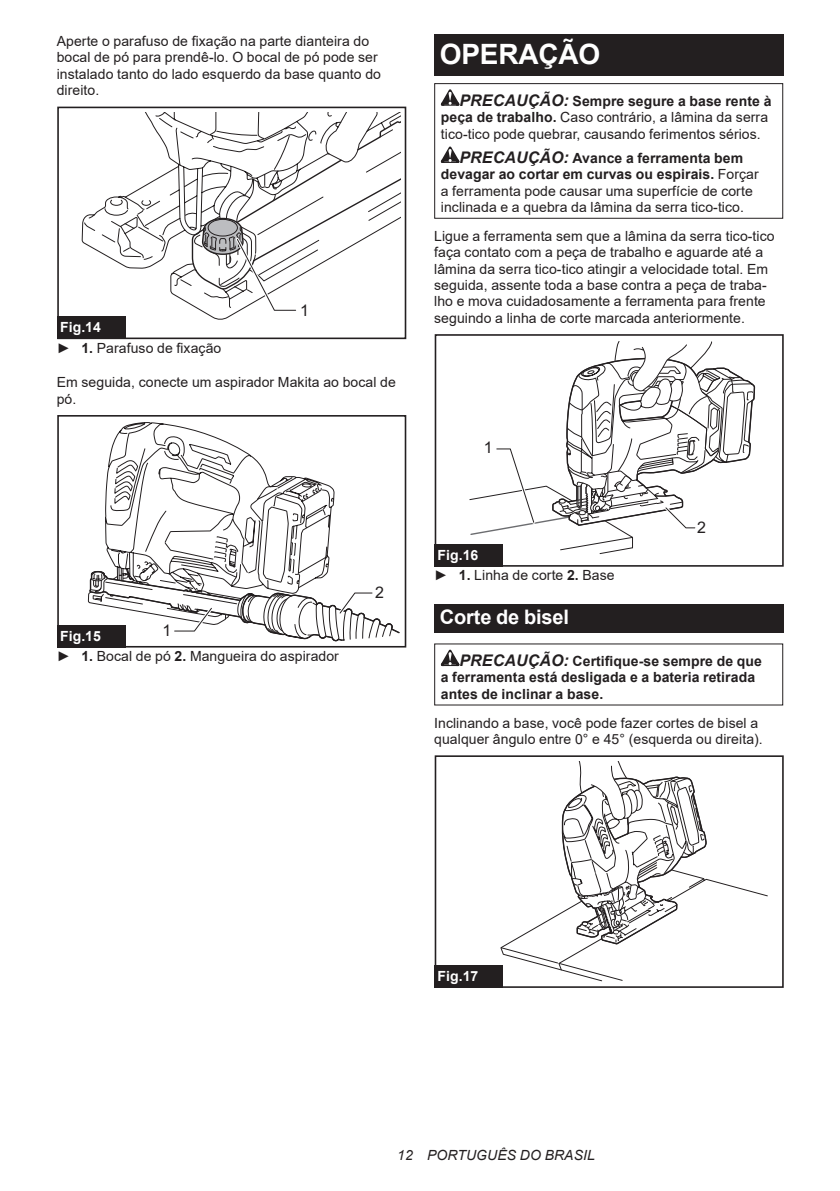
<style>
.page{position:relative;width:840px;height:1191px;background:#fff}
.page>*{position:absolute;margin:0;border:0;box-sizing:border-box;transform-origin:0 0}
.t1{font:700 28px "Arial";letter-spacing:-.01em;color:#fff}
.t2{font:700 20px "Arial";letter-spacing:-.01em;color:#fff}
.t3{font:16px "Arial";color:#231f20}
.t4{font:14px/16.4px "Arial";letter-spacing:.005em;color:#231f20}
.t5{font:700 14px/16.4px "Arial";letter-spacing:.005em;color:#231f20}
.t6{font:italic 14px "Arial";letter-spacing:.005em;color:#231f20}
.t7{font:700 14px "Arial";color:#fff}
.s1{font-weight:700;color:#fff}
.s2{font-weight:700}
.s3{font-weight:700;font-style:italic;font-size:16px}
.s4{font-style:italic;font-size:16px}
</style>
<div class="page">
<svg style="left:81px;top:112px;width:155px;height:208px"></svg>
<div style="left:57px;top:311px;width:74px;height:28px;background:#fff"></div>
<div style="left:57px;top:107px;width:349px;height:232px;border:2px solid #231f20"></div>
<svg style="left:191px;top:112px;width:209px;height:201px"></svg>
<div style="left:57px;top:316px;width:68px;height:23px;background:#231f20"></div>
<svg style="left:88px;top:422px;width:246px;height:181px"></svg>
<div style="left:57px;top:415px;width:349px;height:232px;border:2px solid #231f20"></div>
<svg style="left:89px;top:570px;width:311px;height:72px"></svg>
<div style="left:57px;top:625px;width:68px;height:22px;background:#231f20"></div>
<div style="left:434px;top:34px;width:348px;height:41px;background:#231f20"></div>
<svg style="left:440px;top:89px;width:19px;height:17px"></svg>
<svg style="left:440px;top:146px;width:19px;height:17px"></svg>
<div style="left:434px;top:83px;width:348px;height:136px;border:1px solid #231f20"></div>
<div style="left:434px;top:334px;width:349px;height:232px;border:2px solid #231f20"></div>
<svg style="left:469px;top:341px;width:286px;height:214px"></svg>
<div style="left:434px;top:544px;width:68px;height:22px;background:#231f20"></div>
<div style="left:434px;top:604px;width:348px;height:28px;background:#231f20"></div>
<svg style="left:440px;top:649px;width:19px;height:17px"></svg>
<svg style="left:500px;top:761px;width:268px;height:221px"></svg>
<div style="left:434px;top:959px;width:74px;height:29px;background:#fff"></div>
<div style="left:434px;top:755px;width:349px;height:233px;border:2px solid #231f20"></div>
<div style="left:434px;top:965px;width:68px;height:23px;background:#231f20"></div>
<p class="t4" style="left:57px;top:33px;width:325px">Aperte o parafuso de fixação na parte dianteira do bocal de pó para prendê-lo. O bocal de pó pode ser instalado tanto do lado esquerdo da base quanto do direito.</p>
<p class="t3" style="left:300px;top:299px;width:10px">1</p>
<p class="t4" style="left:57px;top:317px;width:166px;line-height:20.2px"><span class="s1">Fig.14<br></span>► <span class="s2">1.</span> Parafuso de fixação</p>
<p class="t4" style="left:57px;top:374px;width:340px">Em seguida, conecte um aspirador Makita ao bocal de pó.</p>
<p class="t3" style="left:162px;top:619px;width:10px">1</p>
<p class="t4" style="left:57px;top:625px;width:283px;line-height:20.2px"><span class="s1">Fig.15<br></span>► <span class="s2">1.</span> Bocal de pó <span class="s2">2.</span> Mangueira do aspirador</p>
<p class="t3" style="left:375px;top:582px;width:10px">2</p>
<h1 class="t1" style="left:439px;top:34px;width:162px">OPERAÇÃO</h1>
<p class="t4" style="left:440px;top:92px;width:332px;text-indent:19px"><span class="s3">PRECAUÇÃO:</span> <span class="s2">Sempre segure a base rente à peça de trabalho.</span> Caso contrário, a lâmina da serra tico-tico pode quebrar, causando ferimentos sérios.</p>
<p class="t4" style="left:440px;top:150px;width:319px;text-indent:19px"><span class="s3">PRECAUÇÃO:</span> <span class="s2">Avance a ferramenta bem devagar ao cortar em curvas ou espirais.</span> Forçar a ferramenta pode causar uma superfície de corte inclinada e a quebra da lâmina da serra tico-tico.</p>
<p class="t4" style="left:434px;top:228px;width:342px">Ligue a ferramenta sem que a lâmina da serra tico-tico faça contato com a peça de trabalho e aguarde até a lâmina da serra tico-tico atingir a velocidade total. Em seguida, assente toda a base contra a peça de traba&shy;lho e mova cuidadosamente a ferramenta para frente seguindo a linha de corte marcada anteriormente.</p>
<p class="t3" style="left:483px;top:437px;width:10px">1</p>
<p class="t3" style="left:696px;top:516px;width:10px">2</p>
<p class="t4" style="left:434px;top:545px;width:182px;line-height:20.2px"><span class="s1">Fig.16<br></span>► <span class="s2">1.</span> Linha de corte <span class="s2">2.</span> Base</p>
<h2 class="t2" style="left:439px;top:603px;width:131px">Corte de bisel</h2>
<p class="t5" style="left:440px;top:653px;width:322px;text-indent:19px"><span class="s4">PRECAUÇÃO:</span> Certifique-se sempre de que a ferramenta está desligada e a bateria retirada antes de inclinar a base.</p>
<p class="t4" style="left:434px;top:714px;width:330px">Inclinando a base, você pode fazer cortes de bisel a qualquer ângulo entre 0° e 45° (esquerda ou direita).</p>
<p class="t7" style="left:437px;top:966px;width:42px">Fig.17</p>
<p class="t6" style="left:397px;top:1146px;width:199px">12 PORTUGUÊS DO BRASIL</p>
</div>
